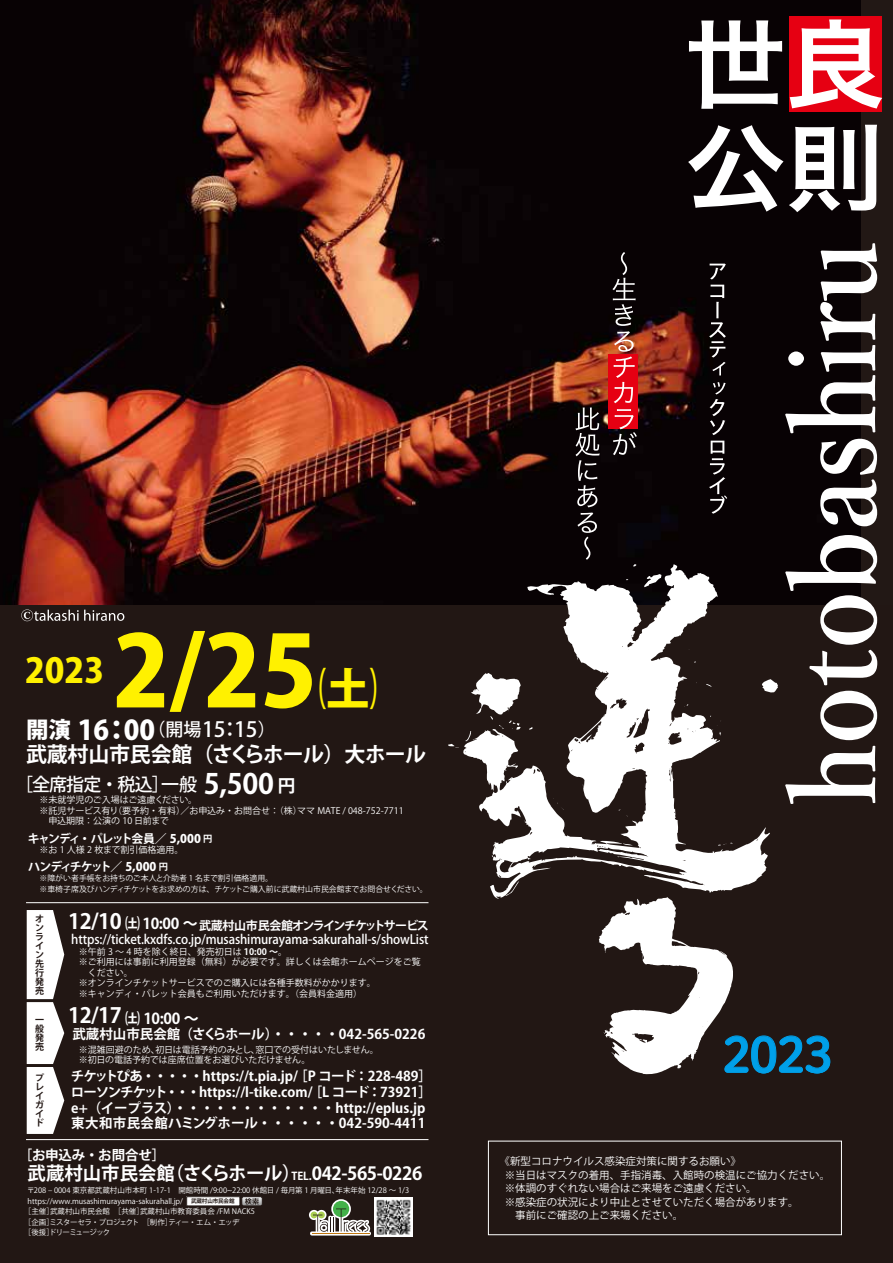
<style>
.page{position:relative;width:893px;height:1263px;background:#221714}
.page>*{position:absolute;margin:0;border:0;box-sizing:border-box;transform-origin:0 0}
.t1{font:800 97.5px "Koz Go Pr 6 N";color:#fff100}
.t2{font:48px "DNP Shuei M Go Std B";color:#00a0e9}
.t3{font:800 43.5px "Koz Go Pr 6 N";color:#fff100;scale:.5 1}
.t4{font:800 33.9px "Koz Go Pr 6 N";color:#fff100}
.t5{font:800 27px "Koz Go Pr 6 N";color:#fff}
.t6{font:700 21px "Koz Go Pr 6 N";letter-spacing:-.03em;color:#fff}
.t7{font:700 18.45px "Koz Go Pr 6 N";color:#fff}
.t8{font:500 18px "Koz Go Pr 6 N";letter-spacing:-.05em;color:#fff}
.t9{font:700 15px "Koz Go Pr 6 N";color:#fff}
.t10{font:700 13.5px/15.8px "Koz Go Pr 6 N";color:#fff}
.t11{font:700 13.5px "Koz Go Pr 6 N";letter-spacing:-.02em;color:#fff}
.t12{font:500 12.75px "Koz Go Pr 6 N";letter-spacing:-.01em;color:#fff;scale:.94 1}
.t13{font:700 12px "Koz Go Pr 6 N";letter-spacing:-.08em;color:#fff}
.t14{font:700 11.85px "Koz Go Pr 6 N";letter-spacing:-.13em;color:#fff}
.t15{font:700 11.85px "Koz Go Pr 6 N";letter-spacing:-.15em;color:#fff}
.t16{font:10.5px/13.5px "Koz Go Pro";color:#fff}
.t17{font:9px/10.5px "Koz Go Pr 6 N";color:#fff}
.t18{font:700 9px/9px "Koz Go Pr 6 N";color:#221714;text-align:justify}
.t19{font:7.95px/11.1px "Koz Go Pr 6 N";color:#fff}
.t20{font:7.5px "Koz Go Pr 6 N";color:#fff}
.t21{font:7.5px "Koz Go Pr 6 N";letter-spacing:-.08em;color:#fff}
.t22{font:7.5px "Koz Go Pr 6 N";letter-spacing:-.09em;color:#fff}
.t23{font:700 5.55px "Koz Go Pr 6 N";letter-spacing:-.025em;color:#221815}
.s1{font-size:22.5px}
.s2{font-weight:500;font-size:18px}
.s3{font-weight:500;font-size:21px}
.s4{font-weight:700;font-size:27.75px}
.s5{font-weight:700;font-size:17.55px}
.s6{font-weight:500}
.s7{font-weight:800}
.s8{font-size:9.3px}
.s9{font-size:21px}
.s10{font-size:15px}
.s11{font-weight:700}
.s12{font-size:10.8px}
.s13{font-size:18px}
</style>
<div class="page">
<img style="left:0;top:0;width:860px;height:604px">
<div style="left:488px;top:1141px;width:354px;height:94px;border:1px solid #fff"></div>
<hr style="left:26px;top:902px;width:402px;height:1px;background:#fff">
<hr style="left:26px;top:1139px;width:402px;height:1px;background:#fff">
<svg style="left:21px;top:609px;width:103px;height:12px"></svg>
<svg style="left:27px;top:910px;width:37px;height:224px"></svg>
<img style="left:374px;top:1197px;width:39px;height:39px">
<div style="left:309px;top:1210px;width:10px;height:10px;border:3px solid #fff;border-radius:50%"></div>
<div style="left:331px;top:1199px;width:20px;height:20px;border:3px solid #fff;border-radius:50%"></div>
<svg style="left:333px;top:1201px;width:16px;height:16px"></svg>
<svg style="left:310px;top:1205px;width:61px;height:31px"></svg>
<hr style="left:312px;top:1233px;width:57px;height:1px;background:#c07710">
<div style="left:188px;top:1198px;width:52px;height:8px;background:#fff"></div>
<div style="left:186px;top:1196px;width:54px;height:10px;border:1px solid #221815"></div>
<div style="left:242px;top:1196px;width:20px;height:10px;border:1px solid #221815;border-radius:2px"></div>
<svg style="left:242px;top:1197px;width:20px;height:9px"></svg>
<div style="left:789px;top:17px;width:92px;height:95px;background:#e60012"></div>
<svg style="left:689px;top:20px;width:93px;height:89px"></svg>
<svg style="left:790px;top:19px;width:92px;height:90px"></svg>
<svg style="left:688px;top:125px;width:95px;height:87px"></svg>
<svg style="left:789px;top:125px;width:88px;height:87px"></svg>
<svg style="left:785px;top:746px;width:90px;height:58px"></svg>
<svg style="left:820px;top:691px;width:57px;height:49px"></svg>
<svg style="left:785px;top:535px;width:92px;height:150px"></svg>
<svg style="left:820px;top:439px;width:57px;height:87px"></svg>
<svg style="left:785px;top:243px;width:92px;height:190px"></svg>
<div style="left:608px;top:354px;width:29px;height:74px;background:#e60012"></div>
<svg style="left:612px;top:252px;width:24px;height:151px"></svg>
<svg style="left:613px;top:409px;width:24px;height:46px"></svg>
<svg style="left:575px;top:407px;width:25px;height:153px"></svg>
<svg style="left:709px;top:263px;width:17px;height:112px"></svg>
<svg style="left:710px;top:382px;width:16px;height:53px"></svg>
<svg style="left:709px;top:441px;width:18px;height:73px"></svg>
<svg style="left:462px;top:564px;width:308px;height:335px"></svg>
<svg style="left:644px;top:574px;width:17px;height:13px"></svg>
<svg style="left:762px;top:679px;width:16px;height:13px"></svg>
<svg style="left:706px;top:684px;width:6px;height:3px"></svg>
<svg style="left:684px;top:704px;width:4px;height:3px"></svg>
<svg style="left:529px;top:727px;width:4px;height:3px"></svg>
<svg style="left:465px;top:673px;width:56px;height:68px"></svg>
<svg style="left:717px;top:721px;width:5px;height:14px"></svg>
<svg style="left:448px;top:744px;width:11px;height:4px"></svg>
<svg style="left:553px;top:798px;width:11px;height:12px"></svg>
<svg style="left:619px;top:809px;width:9px;height:7px"></svg>
<svg style="left:623px;top:843px;width:10px;height:2px"></svg>
<svg style="left:718px;top:843px;width:15px;height:3px"></svg>
<svg style="left:505px;top:881px;width:14px;height:15px"></svg>
<svg style="left:599px;top:897px;width:232px;height:178px"></svg>
<h1 class="t1" style="left:113px;top:617px;width:206px">2/25</h1>
<h3 class="t5" style="left:26px;top:714px;width:251px"><span class="s1">開演</span> 16：00<span class="s2">（開場</span><span class="s3">15：15</span><span class="s2">）</span></h3>
<h3 class="t6" style="left:26px;top:743px;width:402px">武蔵村山市民会館（さくらホール）大ホール</h3>
<h3 class="t8" style="left:15px;top:774px;width:282px">［全席指定・税込］一般 <span class="s4">5,500</span> <span class="s5">円</span></h3>
<p class="t17" style="left:40px;top:795px;width:366px">※未就学児のご入場はご遠慮ください。<br>※託児サービス有り（要予約・有料）／お申込み・お問合せ：（株）ママ MATE / 048-752-7711　申込期限：公演の 10 日前まで</p>
<h3 class="t4" style="left:25px;top:652px;width:80px">2023</h3>
<h3 class="t3" style="left:305px;top:665px;width:175px">（土）</h3>
<h3 class="t14" style="left:28px;top:832px;width:186px">キャンディ・パレット会員<span class="s6">／</span> <span class="s7">5,000</span> <span class="s8">円</span></h3>
<p class="t17" style="left:40px;top:845px;width:145px">※お 1 人様 2 枚まで割引価格適用。</p>
<h3 class="t15" style="left:28px;top:860px;width:141px">ハンディチケット<span class="s6">／</span> <span class="s7">5,000</span> <span class="s8">円</span></h3>
<p class="t19" style="left:40px;top:872px;width:390px">※障がい者手帳をお持ちのご本人と介助者 1 名まで割引価格適用。<br>※車椅子席及びハンディチケットをお求めの方は、チケットご購入前に武蔵村山市民会館までお問合せください。</p>
<p class="t18" style="left:35px;top:915px;width:10px">オンライン先行発売</p>
<p class="t18" style="left:35px;top:1015px;width:10px">一般発売</p>
<p class="t18" style="left:35px;top:1074px;width:10px">プレイガイド</p>
<h3 class="t13" style="left:68px;top:918px;width:362px"><span class="s9">12/10</span> <span class="s10">㈯ 10:00 ～</span>武蔵村山市民会館オンラインチケットサービス</h3>
<h3 class="t12" style="left:71px;top:932px;width:382px">https://ticket.kxdfs.co.jp/musashimurayama-sakurahall-s/showList</h3>
<p class="t17" style="left:79px;top:946px;width:344px">※午前 3 ～ 4 時を除く終日、発売初日は <span class="s11">10:00 ～</span>。<br>※ご利用には事前に利用登録（無料）が必要です。詳しくは会館ホームページをご覧　ください。<br>※オンラインチケットサービスでのご購入には各種手数料がかかります。<br>※キャンディ・パレット会員もご利用いただけます。（会員料金適用）</p>
<h3 class="t9" style="left:68px;top:1010px;width:132px"><span class="s9">12/17</span> ㈯ 10:00 ～</h3>
<h3 class="t10" style="left:72px;top:1026px;width:355px">武蔵村山市民会館（さくらホール）・・・・・042-565-0226</h3>
<p class="t17" style="left:79px;top:1044px;width:302px">※混雑回避のため、初日は電話予約のみとし、窓口での受付はいたしません。※初日の電話予約では座席位置をお選びいただけません。</p>
<h3 class="t10" style="left:71px;top:1068px;width:363px">チケットぴあ・・・・・https://t.pia.jp/ ［P コード：228-489］ローソンチケット・・・https://l-tike.com/ ［L コード：73921］e+（イープラス）・・・・・・・・・・・・http://eplus.jp東大和市民会館ハミングホール・・・・・・042-590-4411</h3>
<h2 class="t2" style="left:722px;top:1019px;width:112px">2023</h2>
<h3 class="t11" style="left:19px;top:1147px;width:148px">［お申込み・お問合せ］</h3>
<h3 class="t7" style="left:28px;top:1163px;width:396px">武蔵村山市民会館（さくらホール）<span class="s12">TEL.</span><span class="s13">042-565-0226</span></h3>
<p class="t16" style="left:505px;top:1155px;width:327px;text-indent:-5px">《新型コロナウイルス感染症対策に関するお願い》<br>※当日はマスクの着用、手指消毒、入館時の検温にご協力ください。※体調のすぐれない場合はご来場をご遠慮ください。<br>※感染症の状況により中止とさせていただく場合があります。<br>　事前にご確認の上ご来場ください。</p>
<p class="t20" style="left:27px;top:1186px;width:384px">〒208 ‒ 0004 東京都武蔵村山市本町 1-17-1　開館時間 /9:00~22:00 休館日 / 毎月第 1 月曜日、年末年始 12/28 ～ 1/3</p>
<p class="t20" style="left:28px;top:1197px;width:164px">https://www.musashimurayama-sakurahall.jp/　</p>
<p class="t20" style="left:24px;top:1207px;width:233px">［主催］武蔵村山市民会館　［共催］武蔵村山市教育委員会 /FM NACK5</p>
<p class="t21" style="left:24px;top:1218px;width:217px">［企画］ミスターセラ・プロジェクト　［制作］ティー・エム・エッヂ</p>
<p class="t22" style="left:24px;top:1228px;width:88px">［後援］ドリーミュージック</p>
<p class="t23" style="left:191px;top:1198px;width:45px">武蔵村山市民会館</p>
</div>
